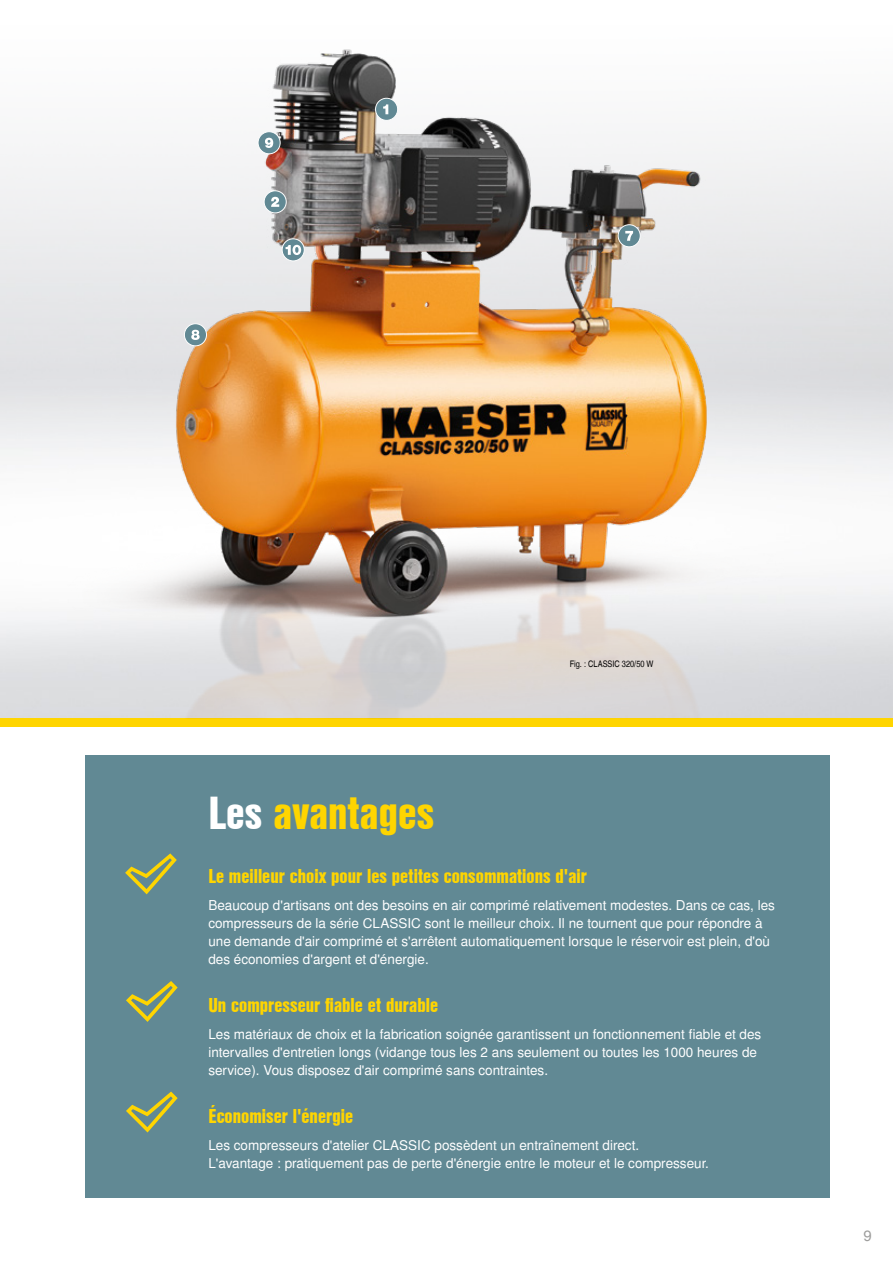
<style>
.page{position:relative;width:893px;height:1263px;background:#fff}
.page>*{position:absolute;margin:0;border:0;box-sizing:border-box;transform-origin:0 0}
.t1{font:45px "Nimbus San L Bla Con";color:#ffd500}
.t2{font:19.5px "Nimbus San L Bla Con";color:#ffd500}
.t3{font:15px "Nimbus San L";color:#9d9d9c}
.t4{font:13.5px/18px "Nimbus San L";color:#fff}
.t5{font:9px "Nimbus San L Reg Con";color:#000}
.s1{color:#fff}
</style>
<div class="page">
<img style="left:0;top:49px;width:893px;height:670px">
<div style="left:85px;top:755px;width:744px;height:442px;background:#618994"></div>
<div style="left:0;top:719px;width:893px;height:8px;background:#ffd500"></div>
<svg style="left:125px;top:853px;width:52px;height:41px"></svg>
<svg style="left:126px;top:981px;width:52px;height:41px"></svg>
<svg style="left:126px;top:1091px;width:52px;height:41px"></svg>
<svg style="left:375px;top:98px;width:23px;height:23px"></svg>
<svg style="left:264px;top:190px;width:23px;height:23px"></svg>
<svg style="left:618px;top:224px;width:23px;height:23px"></svg>
<svg style="left:184px;top:323px;width:23px;height:23px"></svg>
<svg style="left:258px;top:131px;width:23px;height:23px"></svg>
<svg style="left:282px;top:238px;width:23px;height:23px"></svg>
<h1 class="t1" style="left:208px;top:779px;width:227px"><span class="s1">Les</span> avantages</h1>
<p class="t5" style="left:570px;top:659px;width:85px">Fig. : CLASSIC 320/50 W</p>
<h2 class="t2" style="left:208px;top:862px;width:380px">Le meilleur choix pour les petites consommations d'air</h2>
<p class="t4" style="left:208px;top:897px;width:568px">Beaucoup d'artisans ont des besoins en air comprimé relativement modestes. Dans ce cas, les compresseurs de la série CLASSIC sont le meilleur choix. Il ne tournent que pour répondre à une demande d'air comprimé et s'arrêtent automatiquement lorsque le réservoir est plein, d'où des économies d'argent et d'énergie.</p>
<h2 class="t2" style="left:208px;top:991px;width:231px">Un compresseur fiable et durable</h2>
<p class="t4" style="left:208px;top:1026px;width:554px">Les matériaux de choix et la fabrication soignée garantissent un fonctionnement fiable et des intervalles d'entretien longs (vidange tous les 2 ans seulement ou toutes les 1000 heures de service). Vous disposez d'air comprimé sans contraintes.</p>
<h2 class="t2" style="left:208px;top:1102px;width:146px">Économiser l'énergie</h2>
<p class="t4" style="left:208px;top:1137px;width:502px">Les compresseurs d'atelier CLASSIC possèdent un entraînement direct.<br>L'avantage : pratiquement pas de perte d'énergie entre le moteur et le compresseur.</p>
<p class="t3" style="left:863px;top:1226px;width:10px">9</p>
</div>
